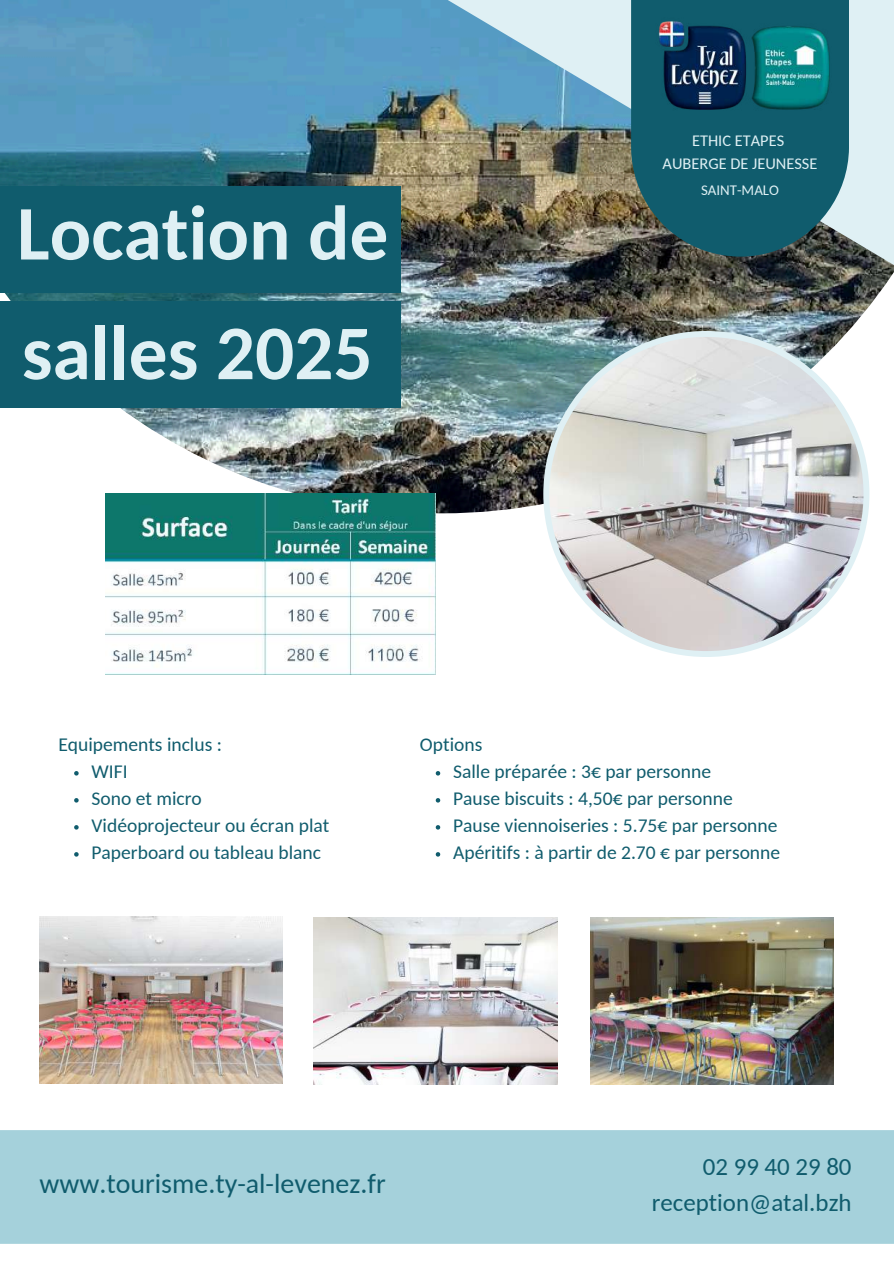
<style>
.page{position:relative;width:894px;height:1264px;background:#fff}
.page>*{position:absolute;margin:0;border:0;box-sizing:border-box;transform-origin:0 0}
.t1{font:700 77.25px/119.6px "Carlito";color:#dff0f4}
.t2{font:27.9px "Carlito";color:#105c6d}
.t3{font:24.9px/36.3px "Carlito";color:#105c6d;text-align:right}
.t4{font:19.5px/27px "Carlito";color:#105c6d}
.t5{font:16.35px/22.5px "Carlito";color:#dff0f4;text-align:center}
.t6{font:14.85px "Carlito";color:#dff0f4}
</style>
<div class="page">
<div style="left:0;top:1130px;width:893px;height:113px;background:#a5d1db"></div>
<img style="left:313px;top:917px;width:244px;height:167px">
<img style="left:40px;top:916px;width:243px;height:167px">
<img style="left:0;top:0;width:870px;height:513px">
<img style="left:303px;top:0;width:590px;height:368px">
<svg style="left:631px;top:0;width:217px;height:257px;background:#1b5d6a"></svg>
<div style="left:0;top:186px;width:401px;height:107px;background:#105c6d"></div>
<div style="left:0;top:301px;width:401px;height:106px;background:#105c6d"></div>
<img style="left:543px;top:331px;width:326px;height:326px">
<img style="left:654px;top:18px;width:177px;height:93px">
<img style="left:590px;top:917px;width:243px;height:167px">
<img style="left:105px;top:494px;width:330px;height:180px">
<svg style="left:74px;top:771px;width:5px;height:4px"></svg>
<svg style="left:74px;top:798px;width:5px;height:4px"></svg>
<svg style="left:74px;top:825px;width:5px;height:4px"></svg>
<svg style="left:74px;top:852px;width:5px;height:4px"></svg>
<svg style="left:435px;top:771px;width:5px;height:4px"></svg>
<svg style="left:435px;top:798px;width:5px;height:4px"></svg>
<svg style="left:435px;top:825px;width:5px;height:4px"></svg>
<svg style="left:435px;top:852px;width:5px;height:4px"></svg>
<h1 class="t1" style="left:17px;top:180px;width:373px">Location de salles 2025</h1>
<p class="t5" style="left:662px;top:131px;width:156px">ETHIC ETAPES<br>AUBERGE DE JEUNESSE</p>
<p class="t6" style="left:700px;top:184px;width:79px">SAINT-MALO</p>
<p class="t4" style="left:91px;top:732px;width:239px;text-indent:-33px">Equipements inclus :<br>WIFI<br>Sono et micro<br>Vidéoprojecteur ou écran plat<br>Paperboard ou tableau blanc</p>
<p class="t4" style="left:453px;top:732px;width:328px;text-indent:-33px">Options<br>Salle préparée : 3€ par personne<br>Pause biscuits : 4,50€ par personne<br>Pause viennoiseries : 5.75€ par personne<br>Apéritifs : à partir de 2.70 € par personne</p>
<h2 class="t2" style="left:40px;top:1171px;width:347px">www.tourisme.ty-al-levenez.fr</h2>
<p class="t3" style="left:651px;top:1150px;width:201px">02 99 40 29 80 reception@atal.bzh</p>
</div>
